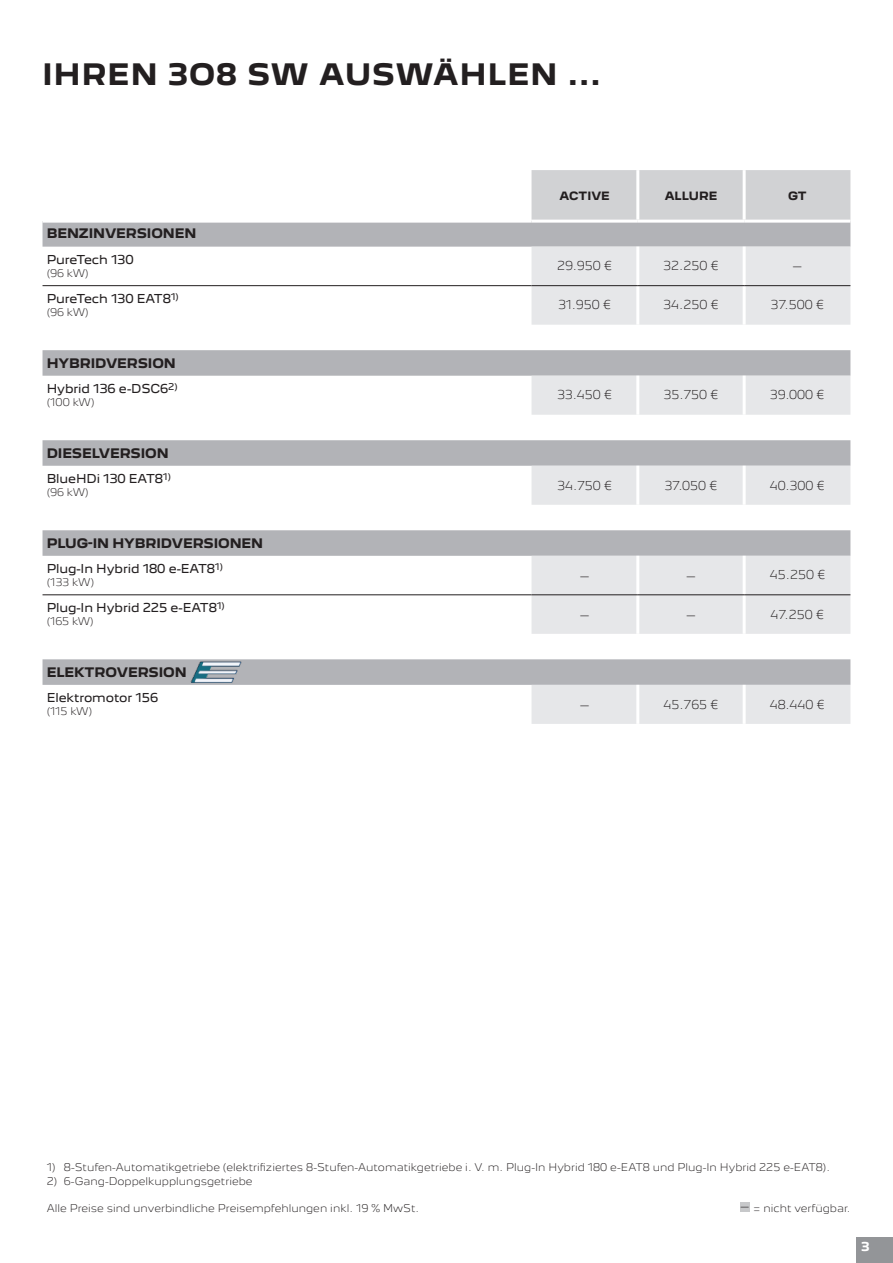
<style>
.page{position:relative;width:893px;height:1263px;background:#fff}
.page>*{position:absolute;margin:0;border:0;box-sizing:border-box;transform-origin:0 0}
.Seitenhead_linksbünd{font:700 27px "Peugeot New";letter-spacing:.04em;color:#231f20}
._09_Preisübersich_PK{font:700 12px "Peugeot New";letter-spacing:-.01em;color:#231f20}
._09_Preisübersich_PK-2{font:11.25px "Peugeot New";letter-spacing:-.01em;color:#231f20}
._09_Preisübersich_PK-3{font:300 11.25px "Peugeot New";color:#231f20}
.t1{font:700 11.25px "Peugeot New";color:#fff}
._09_Preisübersich_PK-4{font:700 10.5px "Peugeot New";color:#231f20}
._008_Fussnote{font:300 10.5px "Peugeot New";color:#231f20}
.Fußnote_7pt_Light_li{font:300 9.75px "Peugeot New";color:#231f20}
._09_Preisübersich_PK-5{font:300 9.75px "Peugeot New";letter-spacing:-.025em;color:#231f20}
._008_Fussnote-2{font:300 9.75px "Peugeot New";color:#231f20}
.s1{color:#21211f}
</style>
<div class="page">
<div style="left:857px;top:1237px;width:36px;height:26px;background:#939598"></div>
<div style="left:740px;top:1202px;width:9px;height:10px;background:#c7c8ca"></div>
<div style="left:531px;top:170px;width:319px;height:50px;background:#d1d2d4"></div>
<svg style="left:43px;top:223px;width:807px;height:462px"></svg>
<svg style="left:531px;top:247px;width:319px;height:477px;fill:#e6e7e9"></svg>
<hr style="left:43px;top:285px;width:488px;height:1px;background:#231f20">
<hr style="left:43px;top:594px;width:488px;height:1px;background:#231f20">
<hr style="left:636px;top:247px;width:3px;height:38px;background:#fff">
<hr style="left:743px;top:247px;width:3px;height:38px;background:#fff">
<hr style="left:636px;top:286px;width:3px;height:39px;background:#fff">
<hr style="left:743px;top:286px;width:3px;height:39px;background:#fff">
<hr style="left:636px;top:376px;width:3px;height:39px;background:#fff">
<hr style="left:636px;top:466px;width:3px;height:39px;background:#fff">
<hr style="left:743px;top:466px;width:3px;height:39px;background:#fff">
<hr style="left:636px;top:556px;width:3px;height:39px;background:#fff">
<hr style="left:743px;top:556px;width:3px;height:39px;background:#fff">
<hr style="left:636px;top:595px;width:3px;height:39px;background:#fff">
<hr style="left:743px;top:595px;width:3px;height:39px;background:#fff">
<hr style="left:636px;top:685px;width:3px;height:39px;background:#fff">
<hr style="left:531px;top:285px;width:107px;height:1px;background:#231f20">
<hr style="left:638px;top:285px;width:106px;height:1px;background:#231f20">
<hr style="left:744px;top:285px;width:106px;height:1px;background:#231f20">
<hr style="left:531px;top:594px;width:107px;height:1px;background:#231f20">
<hr style="left:638px;top:594px;width:106px;height:1px;background:#231f20">
<hr style="left:744px;top:594px;width:106px;height:1px;background:#231f20">
<hr style="left:636px;top:170px;width:3px;height:50px;background:#fff">
<hr style="left:743px;top:170px;width:3px;height:50px;background:#fff">
<hr style="left:743px;top:376px;width:3px;height:39px;background:#fff">
<hr style="left:743px;top:685px;width:3px;height:39px;background:#fff">
<img style="left:191px;top:661px;width:51px;height:21px">
<p class="Seitenhead_linksbünd" style="left:43px;top:57px;width:560px">IHREN 3O8 SW AUSWÄHLEN ...</p>
<p class="_09_Preisübersich_PK" style="left:47px;top:225px;width:151px">BENZINVERSIONEN</p>
<p class="_09_Preisübersich_PK-2" style="left:47px;top:252px;width:88px">PureTech 130</p>
<p class="_09_Preisübersich_PK-5" style="left:47px;top:267px;width:43px">(96 kW)</p>
<p class="_09_Preisübersich_PK-2" style="left:47px;top:291px;width:134px">PureTech 130 EAT8<sup>1)</sup></p>
<p class="_09_Preisübersich_PK-5" style="left:47px;top:306px;width:43px">(96 kW)</p>
<p class="_09_Preisübersich_PK" style="left:47px;top:355px;width:131px">HYBRIDVERSION</p>
<p class="_09_Preisübersich_PK-2" style="left:47px;top:381px;width:132px">Hybrid 136 e-DSC6<sup>2)</sup></p>
<p class="_09_Preisübersich_PK-5" style="left:47px;top:396px;width:49px">(100 kW)</p>
<p class="_09_Preisübersich_PK" style="left:47px;top:445px;width:124px">DIESELVERSION</p>
<p class="_09_Preisübersich_PK-2" style="left:47px;top:471px;width:126px">BlueHDi 130 EAT8<sup>1)</sup></p>
<p class="_09_Preisübersich_PK-5" style="left:47px;top:486px;width:43px">(96 kW)</p>
<p class="_09_Preisübersich_PK" style="left:47px;top:535px;width:218px">PLUG-IN HYBRIDVERSIONEN</p>
<p class="_09_Preisübersich_PK-2" style="left:47px;top:561px;width:178px">Plug-In Hybrid 180 e-EAT8<sup>1)</sup></p>
<p class="_09_Preisübersich_PK-5" style="left:47px;top:576px;width:49px">(133 kW)</p>
<p class="_09_Preisübersich_PK-2" style="left:47px;top:600px;width:179px">Plug-In Hybrid 225 e-EAT8<sup>1)</sup></p>
<p class="_09_Preisübersich_PK-5" style="left:47px;top:615px;width:48px">(165 kW)</p>
<p class="_09_Preisübersich_PK" style="left:47px;top:664px;width:141px">ELEKTROVERSION</p>
<p class="_09_Preisübersich_PK-2" style="left:47px;top:690px;width:113px">Elektromotor 156</p>
<p class="_09_Preisübersich_PK-5" style="left:47px;top:705px;width:47px">(115 kW)</p>
<p class="_09_Preisübersich_PK-4" style="left:560px;top:189px;width:52px">ACTIVE</p>
<p class="_09_Preisübersich_PK-4" style="left:665px;top:189px;width:54px">ALLURE</p>
<p class="_09_Preisübersich_PK-4" style="left:788px;top:189px;width:20px">GT</p>
<p class="_09_Preisübersich_PK-3" style="left:557px;top:259px;width:57px">29.950 €</p>
<p class="_09_Preisübersich_PK-3" style="left:663px;top:259px;width:57px">32.250 €</p>
<p class="_09_Preisübersich_PK-3" style="left:793px;top:259px;width:10px">–</p>
<p class="_09_Preisübersich_PK-3" style="left:558px;top:298px;width:55px">31.950 €</p>
<p class="_09_Preisübersich_PK-3" style="left:663px;top:298px;width:57px">34.250 €</p>
<p class="_09_Preisübersich_PK-3" style="left:770px;top:298px;width:55px">37.500 €</p>
<p class="_09_Preisübersich_PK-3" style="left:557px;top:388px;width:56px">33.450 €</p>
<p class="_09_Preisübersich_PK-3" style="left:663px;top:388px;width:56px">35.750 €</p>
<p class="_09_Preisübersich_PK-3" style="left:770px;top:388px;width:56px">39.000 €</p>
<p class="_09_Preisübersich_PK-3" style="left:557px;top:478px;width:57px">34.750 €</p>
<p class="_09_Preisübersich_PK-3" style="left:664px;top:478px;width:55px">37.050 €</p>
<p class="_09_Preisübersich_PK-3" style="left:770px;top:478px;width:57px">40.300 €</p>
<p class="_09_Preisübersich_PK-3" style="left:580px;top:568px;width:10px">–</p>
<p class="_09_Preisübersich_PK-3" style="left:687px;top:568px;width:10px">–</p>
<p class="_09_Preisübersich_PK-3" style="left:770px;top:567px;width:57px">45.<span class="s1">2</span>50 €</p>
<p class="_09_Preisübersich_PK-3" style="left:580px;top:607px;width:10px">–</p>
<p class="_09_Preisübersich_PK-3" style="left:687px;top:607px;width:10px">–</p>
<p class="_09_Preisübersich_PK-3" style="left:770px;top:607px;width:55px">47.250 €</p>
<p class="_09_Preisübersich_PK-3" style="left:580px;top:697px;width:10px">–</p>
<p class="_09_Preisübersich_PK-3" style="left:664px;top:697px;width:56px">45.765 €</p>
<p class="_09_Preisübersich_PK-3" style="left:770px;top:697px;width:57px">48.440 €</p>
<p class="Fußnote_7pt_Light_li" style="left:47px;top:1161px;width:785px">1) 8-Stufen-Automatikgetriebe (elektrifiziertes 8-Stufen-Automatikgetriebe i. V. m. Plug-In Hybrid 180 e-EAT8 und Plug-In Hybrid 225 e-EAT8).</p>
<p class="Fußnote_7pt_Light_li" style="left:47px;top:1175px;width:207px">2) 6-Gang-Doppelkupplungsgetriebe</p>
<p class="Fußnote_7pt_Light_li" style="left:47px;top:1202px;width:374px">Alle Preise sind unverbindliche Preisempfehlungen inkl. 19 % MwSt.</p>
<p class="_008_Fussnote" style="left:741px;top:1199px;width:9px">–</p>
<p class="_008_Fussnote-2" style="left:753px;top:1202px;width:99px">= nicht verfügbar.</p>
<p class="t1" style="left:861px;top:1239px;width:10px">3</p>
</div>
